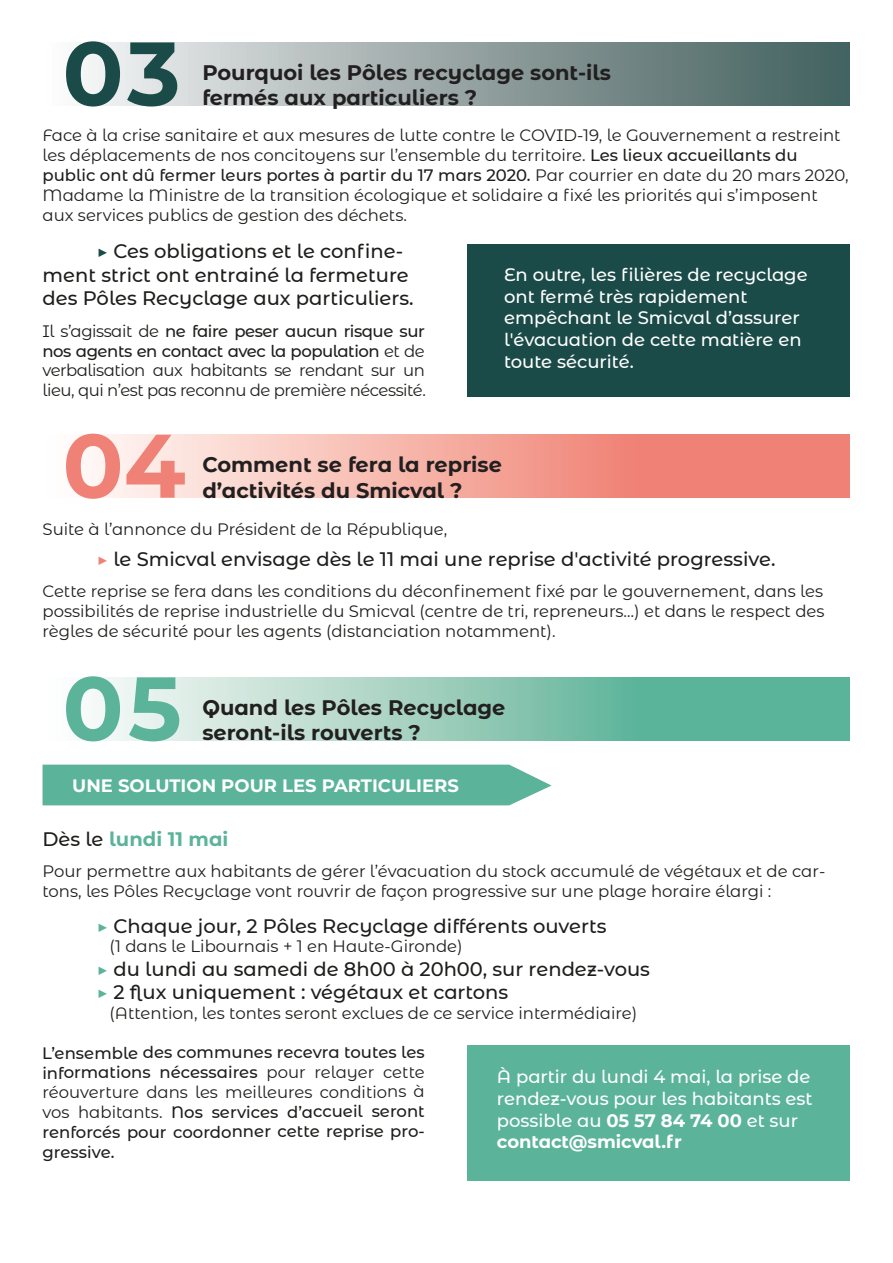
<style>
.page{position:relative;width:893px;height:1263px;background:#fff}
.page>*{position:absolute;margin:0;border:0;box-sizing:border-box;transform-origin:0 0}
.t1{font:700 90px "Montserrat Alternates";color:#1b4b48}
.t2{font:700 90px "Montserrat Alternates";color:#5bb49a}
.t3{font:700 90px "Montserrat Alternates";color:#f08176}
.t4{font:700 21px/25.2px "Montserrat Alternates";color:#221f20}
.t5{font:500 19.5px/23.4px "Montserrat Alternates";color:#1d1d1b}
.t6{font:700 19.5px "Montserrat Alternates";color:#5bb49a}
.t7{font:500 18px/21.6px "Montserrat Alternates";color:#fff}
.t8{font:700 18px "Montserrat";color:#fff}
.t9{font:16.5px/19.8px "Montserrat Alternates";color:#1d1d1b}
.t10{font:500 16.5px/20px "Montserrat Alternates";letter-spacing:-.005em;color:#1d1d1b;text-align:justify}
.s1{font-weight:500}
.s2{color:#1b4b48}
.s3{color:#f08176}
.s4{font-weight:500;color:#1d1d1b}
.s5{color:#5bb49a}
.s6{font-weight:400}
.s7{font-weight:700}
</style>
<div class="page">
<svg style="left:94px;top:677px;width:756px;height:63px;background:#97cdbb"></svg>
<svg style="left:94px;top:435px;width:756px;height:63px;background:#f5aca2"></svg>
<div style="left:43px;top:42px;width:807px;height:64px;background:linear-gradient(to right,#fbf8f9,#3e5b59)"></div>
<div style="left:467px;top:244px;width:383px;height:153px;background:#1b4b48"></div>
<div style="left:43px;top:765px;width:509px;height:40px;background:#5bb49a"></div>
<div style="left:467px;top:1045px;width:383px;height:136px;background:#5bb49a"></div>
<h1 class="t1" style="left:63px;top:9px;width:119px">03</h1>
<p class="t4" style="left:202px;top:59px;width:410px">Pourquoi les Pôles recyclage sont-ils fermés aux particuliers ?</p>
<p class="t9" style="left:43px;top:125px;width:808px">Face à la crise sanitaire et aux mesures de lutte contre le COVID-19, le Gouvernement a restreint les déplacements de nos concitoyens sur l’ensemble du territoire. <span class="s1">Les lieux accueillants du public ont dû fermer leurs portes à partir du 17 mars 2020.</span> Par courrier en date du 20 mars 2020, Madame la Ministre de la transition écologique et solidaire a fixé les priorités qui s’imposent aux services publics de gestion des déchets.</p>
<p class="t5" style="left:43px;top:239px;width:373px;text-indent:54px"><span class="s2">▶</span> Ces obligations et le confine&shy;ment strict ont entrainé la fermeture des Pôles Recyclage aux particuliers.</p>
<p class="t9" style="left:43px;top:320px;width:385px;text-align:justify">Il s’agissait de <span class="s1">ne faire peser aucun risque sur nos agents en contact avec la population</span> et de verbalisation aux habitants se rendant sur un lieu, qui n’est pas reconnu de première nécessité.</p>
<p class="t7" style="left:504px;top:263px;width:305px">En outre, les filières de recyclage ont fermé très rapidement empêchant le Smicval d’assurer l'évacuation de cette matière en toute sécurité.</p>
<h1 class="t3" style="left:63px;top:401px;width:125px">04</h1>
<p class="t4" style="left:202px;top:451px;width:301px">Comment se fera la reprise</p>
<p class="t4" style="left:202px;top:476px;width:262px">d’activités du Smicval ?</p>
<p class="t9" style="left:43px;top:518px;width:406px">Suite à l’annonce du Président de la République,</p>
<p class="t5" style="left:97px;top:546px;width:680px"><span class="s3">▶</span> le Smicval envisage dès le 11 mai une reprise d'activité progressive.</p>
<p class="t9" style="left:43px;top:581px;width:784px;text-align:justify">Cette reprise se fera dans les conditions du déconfinement fixé par le gouvernement, dans les possibilités de reprise industrielle du Smicval (centre de tri, repreneurs…) et dans le respect des règles de sécurité pour les agents (distanciation notamment).</p>
<h1 class="t2" style="left:63px;top:643px;width:121px">05</h1>
<p class="t4" style="left:202px;top:694px;width:305px">Quand les Pôles Recyclage</p>
<p class="t4" style="left:202px;top:719px;width:220px">seront-ils rouverts ?</p>
<p class="t8" style="left:72px;top:772px;width:388px">UNE SOLUTION POUR LES PARTICULIERS</p>
<p class="t6" style="left:43px;top:825px;width:187px"><span class="s4">Dès le</span> lundi 11 mai</p>
<p class="t9" style="left:43px;top:861px;width:784px">Pour permettre aux habitants de gérer l’évacuation du stock accumulé de végétaux et de car&shy;tons, les Pôles Recyclage vont rouvrir de façon progressive sur une plage horaire élargi :</p>
<p class="t5" style="left:97px;top:913px;width:511px"><span class="s5">▶</span> Chaque jour, 2 Pôles Recyclage différents ouverts</p>
<p class="t9" style="left:109px;top:936px;width:355px">(1 dans le Libournais + 1 en Haute-Gironde)</p>
<p class="t5" style="left:97px;top:956px;width:555px"><span class="s5">▶</span> du lundi au samedi de 8h00 à 20h00, sur rendez-vous <span class="s5">▶</span> 2 flux uniquement : végétaux et cartons</p>
<p class="t9" style="left:109px;top:1003px;width:529px">(Attention, les tontes seront exclues de ce service intermédiaire)</p>
<p class="t10" style="left:42px;top:1042px;width:384px">L’ensemble des communes recevra toutes les informations nécessaires <span class="s6">pour relayer cette réouverture dans les meilleures conditions à vos habitants.</span> Nos services d’accueil seront renforcés pour coordonner cette reprise pro&shy;gressive.</p>
<p class="t7" style="left:497px;top:1065px;width:317px">À partir du lundi 4 mai, la prise de rendez-vous pour les habitants est possible au <span class="s7">05 57 84 74 00</span> et sur <span class="s7">contact@smicval.fr</span></p>
</div>
